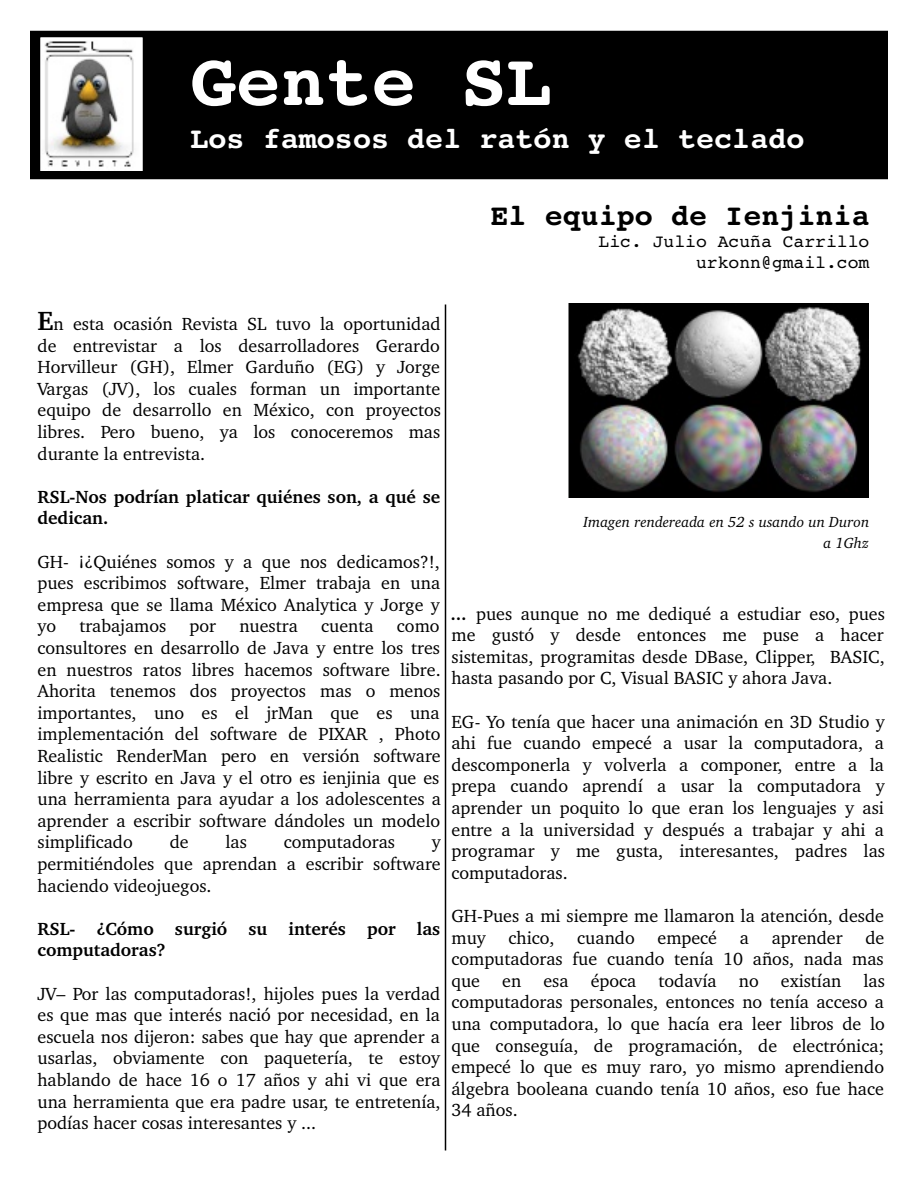
<style>
.page{position:relative;width:918px;height:1188px;background:#fff}
.page>*{position:absolute;margin:0;border:0;box-sizing:border-box;transform-origin:0 0}
.t1{font:700 75px "Courier 10 Pitch BT";color:#fff}
.t2{font:700 30px "Courier 10 Pitch BT";color:#fff}
.t3{font:700 30px "Courier 10 Pitch BT";color:#000}
.t4{font:18px/21.6px "Charter BT";letter-spacing:-.01em;color:#000}
.t5{font:700 18px/21.6px "Charter BT";letter-spacing:-.015em;color:#000}
.t6{font:18px/21.6px "Charter BT";letter-spacing:.015em;color:#000}
.t7{font:18px/21.6px "Courier 10 Pitch BT";color:#000;text-align:right}
.t8{font:700 18px "Charter BT";letter-spacing:.005em;color:#000}
.t9{font:18px "Charter BT";letter-spacing:-.03em;color:#000}
.t10{font:italic 15px/21.6px "Charter BT";letter-spacing:.055em;color:#000;text-align:right}
.s1{font-weight:700;font-size:27px}
.s2{font-weight:700;font-style:italic}
</style>
<div class="page">
<div style="left:30px;top:31px;width:858px;height:148px;background:#000"></div>
<img style="left:40px;top:38px;width:102px;height:133px">
<hr style="left:445px;top:304px;width:1px;height:846px;background:#000">
<img style="left:568px;top:303px;width:300px;height:195px">
<h1 class="t1" style="left:190px;top:39px;width:363px">Gente SL</h1>
<h2 class="t2" style="left:190px;top:122px;width:616px">Los famosos del ratón y el teclado</h2>
<h2 class="t3" style="left:490px;top:199px;width:381px">El equipo de Ienjinia</h2>
<p class="t7" style="left:598px;top:231px;width:272px">Lic. Julio Acuña Carrillo urkonn@gmail.com</p>
<p class="t4" style="left:38px;top:313px;width:404px"><span class="s1">E</span>n e sta ocasión Re vista SL tuvo la oportunidad de e ntre vistar a los de sarrolladore s Ge rardo H orville ur (GH ), Elm e r Garduño (EG) y Jorge Vargas (JV), los cuale s form an un im portante eq uipo de de sarrollo e n M éxico, con proye ctos libre s. Pe ro bue no, ya los conoce re m os m as durante la e ntre vista.</p>
<p class="t5" style="left:38px;top:485px;width:401px">RSL-Nos podrían platicar q uiéne s son, a q ué se de dican.</p>
<p class="t4" style="left:38px;top:550px;width:405px;text-align:justify">GH - ¡¿Quiénes som os y a que nos dedicam os?!, pues escribim os softw are, Elm er trabaja en una e m pre sa q ue se llam a M éxico Analytica y Jorge y yo</p>
<p class="t9" style="left:79px;top:615px;width:87px">trabajam os</p>
<p class="t4" style="left:190px;top:615px;width:28px">por</p>
<p class="t4" style="left:239px;top:615px;width:61px">nue stra</p>
<p class="t4" style="left:321px;top:615px;width:55px">cue nta</p>
<p class="t4" style="left:38px;top:615px;width:408px;text-indent:359px">com o consultore s e n de sarrollo de Java y e ntre los tre s e n nue stros ratos libre s h ace m os softw are libre .<br>Ah orita te ne m os dos proye ctos m as o m e nos im portantes, uno es el jrMan que es una im ple m e ntación de lsoftw are de PIXAR , Ph oto Re alistic Re nde rM an pe ro e n ve rsión softw are libre y e scrito e n Java y e lotro e s ie njinia que e s una h e rram ie nta para ayudar a los adole sce nte s a aprender a escribir softw are dándoles un m odelo sim plificado</p>
<p class="t4" style="left:170px;top:831px;width:17px">de</p>
<p class="t4" style="left:226px;top:831px;width:22px">las</p>
<p class="t4" style="left:284px;top:831px;width:112px">com putadoras</p>
<p class="t4" style="left:38px;top:831px;width:404px;text-indent:394px">y pe rm itiéndole s q ue apre ndan a e scribir softw are h acie ndo vide ojue gos.</p>
<p class="t8" style="left:38px;top:917px;width:230px">RSL- ¿Cóm o surgió su</p>
<p class="t5" style="left:289px;top:917px;width:57px">inte rés</p>
<p class="t5" style="left:367px;top:917px;width:73px">por las</p>
<p class="t5" style="left:38px;top:939px;width:137px">com putadoras?</p>
<p class="t4" style="left:38px;top:982px;width:405px">JV–Por las com putadoras!, h ijole s pue s la ve rdad es que m as que interés nació por necesidad, en la escuela nos dijeron: sabes que h ay que aprender a usarlas, obviam e nte con paq ue te ría, te e stoy h ablando de h ace 16 o 17 años y ah i vi que era una h e rram ie nta que e ra padre usar, te e ntre te nía, podías h ace r cosas inte re sante s y ...</p>
<p class="t10" style="left:584px;top:510px;width:287px">Im agen rendereada en 52 s usando un Duron a 1Gh z</p>
<p class="t4" style="left:452px;top:602px;width:435px;text-align:justify"><span class="s2">...</span> pues aunque no m e dediqué a estudiar eso, pues m e gustó y desde entonces m e puse a h acer siste m itas, program itas de sde DBase , Clippe r, BASIC, h asta pasando por C, VisualBASIC y ah ora Java.</p>
<p class="t4" style="left:452px;top:710px;width:435px;text-align:justify">EG- Yo te nía que h ace r una anim ación e n 3D Studio y ah i fue cuando em pecé a usar la com putadora, a de scom pone rla y volve rla a com pone r, e ntre a la pre pa cuando apre ndí a usar la com putadora y aprender un poquito lo que eran los lenguajes y asi entre a la universidad y después a trabajar y ah i a program ar y m e gusta, inte re sante s, padre s las com putadoras.</p>
<p class="t6" style="left:452px;top:905px;width:431px">GH -Pues a m i siem pre m e llam aron la atención, desde muy</p>
<p class="t4" style="left:452px;top:926px;width:433px;text-align:justify;text-indent:288px">a aprender de com putadoras fue cuando te nía 10 años, nada m as que</p>
<p class="t4" style="left:509px;top:926px;width:128px">ch ico, cuando</p>
<p class="t4" style="left:658px;top:926px;width:61px">empecé</p>
<p class="t4" style="left:452px;top:969px;width:443px;text-indent:412px">las com putadoras pe rsonale s, e ntonce s no te nía acce so a una com putadora, lo que h acía era leer libros de lo q ue conse guía, de program ación, de e le ctrónica; em pecé lo que es m uy raro, yo m ism o aprendiendo álge bra boole ana cuando te nía 10 años, e so fue h ace 34 años.</p>
<p class="t4" style="left:502px;top:969px;width:20px">en</p>
<p class="t4" style="left:543px;top:969px;width:299px">e sa época todavía no e xistían</p>
</div>
